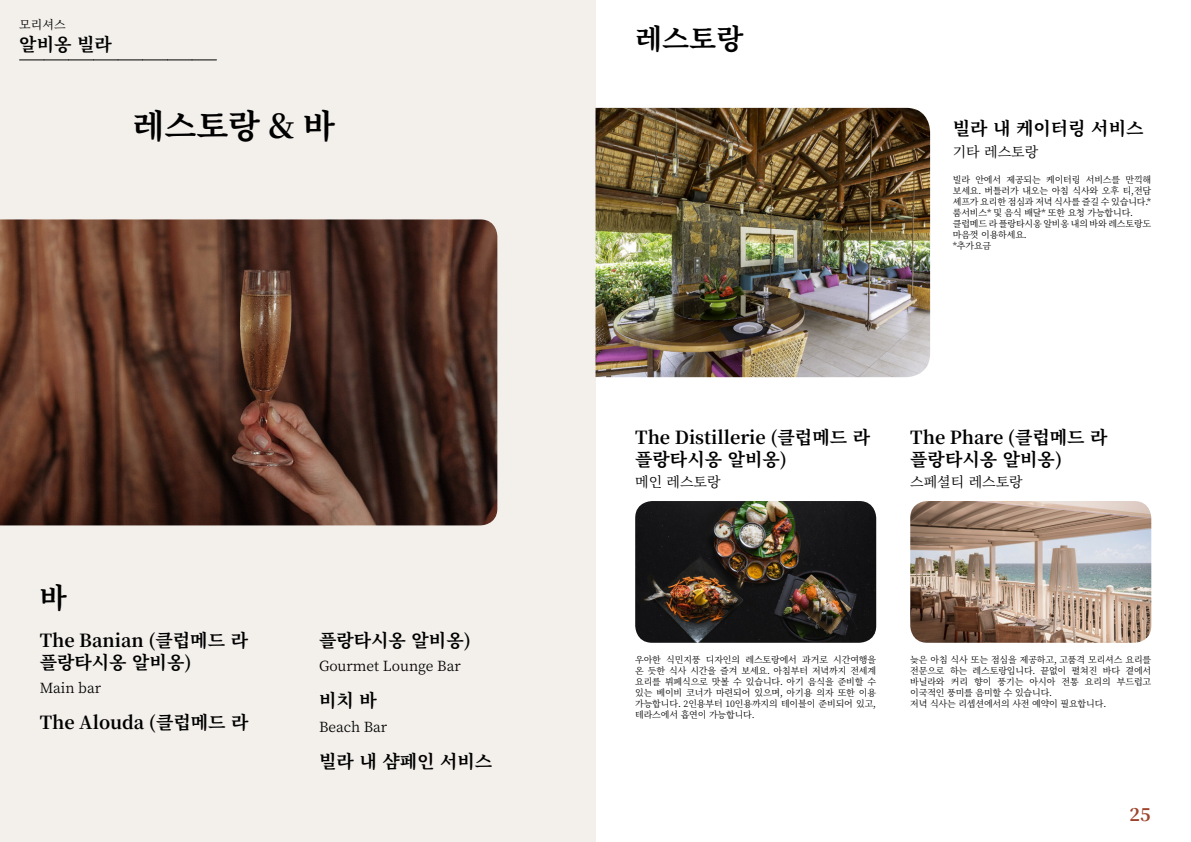
<style>
.page{position:relative;width:1191px;height:842px;background:#fff}
.page>*{position:absolute;margin:0;border:0;box-sizing:border-box;transform-origin:0 0}
.t1{font:700 33px "Noto Serif KR";color:#000}
.t2{font:700 28px "Noto Serif KR";color:#000}
.t3{font:700 18px/22px "Noto Serif KR";color:#000}
.t4{font:700 18px "Noto Serif KR";color:#9d432c}
.t5{font:14px "Noto Serif KR";color:#000}
.t6{font:12px "Noto Serif KR";color:#000}
.t7{font:9px/11px "Noto Serif KR";letter-spacing:-.015em;color:#000}
</style>
<div class="page">
<div style="left:0;top:0;width:595px;height:842px;background:#f3f0ec"></div>
<img style="left:0;top:219px;width:497px;height:306px">
<img style="left:910px;top:501px;width:241px;height:142px">
<img style="left:635px;top:501px;width:241px;height:142px">
<img style="left:595px;top:108px;width:335px;height:269px">
<svg style="left:20px;top:60px;width:196px;height:1px"></svg>
<h3 class="t6" style="left:19px;top:17px;width:48px">모리셔스</h3>
<h3 class="t3" style="left:19px;top:33px;width:94px">알비옹 빌라</h3>
<h1 class="t1" style="left:133px;top:107px;width:204px">레스토랑 &amp; 바</h1>
<h2 class="t2" style="left:40px;top:582px;width:29px">바</h2>
<h3 class="t3" style="left:40px;top:629px;width:210px">The Banian (클럽메드 라 플랑타시옹 알비옹)</h3>
<h3 class="t5" style="left:40px;top:680px;width:63px">Main bar</h3>
<h3 class="t3" style="left:40px;top:712px;width:210px">The Alouda (클럽메드 라</h3>
<h3 class="t3" style="left:319px;top:629px;width:153px">플랑타시옹 알비옹)</h3>
<h3 class="t5" style="left:319px;top:658px;width:143px">Gourmet Lounge Bar</h3>
<h3 class="t3" style="left:319px;top:690px;width:59px">비치 바</h3>
<h3 class="t5" style="left:319px;top:719px;width:70px">Beach Bar</h3>
<h3 class="t3" style="left:319px;top:751px;width:175px">빌라 내 샴페인 서비스</h3>
<h2 class="t2" style="left:635px;top:23px;width:110px">레스토랑</h2>
<h3 class="t3" style="left:952px;top:118px;width:192px">빌라 내 케이터링 서비스</h3>
<h3 class="t5" style="left:952px;top:144px;width:87px">기타 레스토랑</h3>
<p class="t7" style="left:952px;top:175px;width:200px">빌라 안에서 제공되는 케이터링 서비스를 만끽해 보세요. 버틀러가 내오는 아침 식사와 오후 티,전담 셰프가 요리한 점심과 저녁 식사를 즐길 수 있습니다.* 룸서비스* 및 음식 배달* 또한 요청 가능합니다. 클럽메드 라 플랑타시옹 알비옹 내의 바와 레스토랑도 마음껏 이용하세요.<br>*추가요금</p>
<h3 class="t3" style="left:635px;top:426px;width:236px">The Distillerie (클럽메드 라 플랑타시옹 알비옹)</h3>
<h3 class="t5" style="left:635px;top:474px;width:87px">메인 레스토랑</h3>
<h3 class="t3" style="left:910px;top:426px;width:199px">The Phare (클럽메드 라 플랑타시옹 알비옹)</h3>
<h3 class="t5" style="left:910px;top:474px;width:114px">스페셜티 레스토랑</h3>
<p class="t7" style="left:635px;top:654px;width:242px;text-align:justify">우아한 식민지풍 디자인의 레스토랑에서 과거로 시간여행을 온 듯한 식사 시간을 즐겨 보세요. 아침부터 저녁까지 전세계 요리를 뷔페식으로 맛볼 수 있습니다. 아기 음식을 준비할 수 있는 베이비 코너가 마련되어 있으며, 아기용 의자 또한 이용 가능합니다. 2인용부터 10인용까지의 테이블이 준비되어 있고, 테라스에서 흡연이 가능합니다.</p>
<p class="t7" style="left:910px;top:654px;width:242px">늦은 아침 식사 또는 점심을 제공하고, 고품격 모리셔스 요리를 전문으로 하는 레스토랑입니다. 끝없이 펼쳐진 바다 곁에서 바닐라와 커리 향이 풍기는 아시아 전통 요리의 부드럽고 이국적인 풍미를 음미할 수 있습니다.<br>저녁 식사는 리셉션에서의 사전 예약이 필요합니다.</p>
<h3 class="t4" style="left:1129px;top:804px;width:23px">25</h3>
</div>
